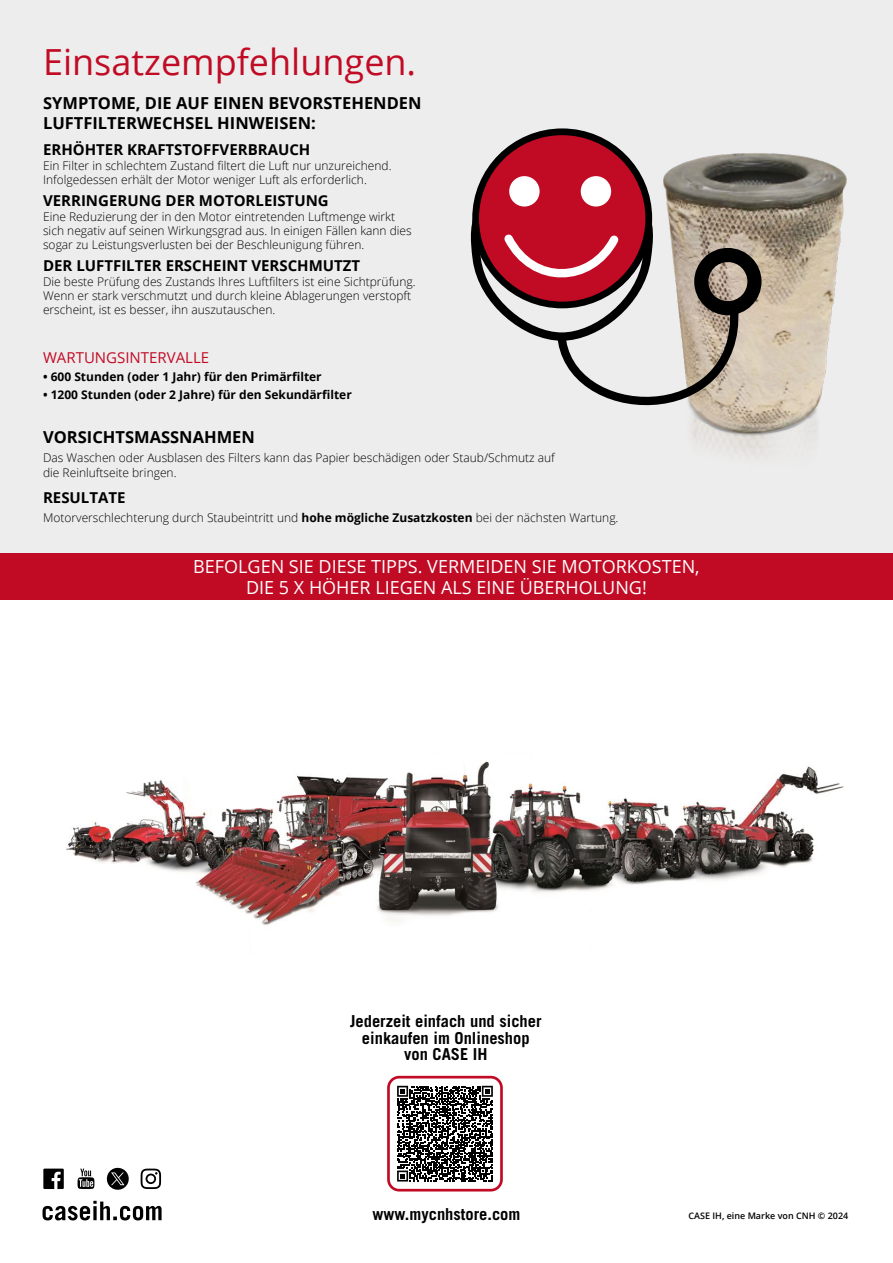
<style>
.page{position:relative;width:893px;height:1263px;background:#fff}
.page>*{position:absolute;margin:0;border:0;box-sizing:border-box;transform-origin:0 0}
.t1{font:36px "Open Sans";color:#c10b25}
.t2{font:18px/21px "Open Sans";color:#fff;text-align:center}
.t3{font:700 16.5px/20.4px "Open Sans";color:#000}
.t4{font:700 16.5px/16.5px "Trade Gothic LT Std";color:#000;text-align:center}
.t5{font:700 15px "Open Sans";color:#000}
.t6{font:15px "Open Sans";color:#c10b25}
.t7{font:300 12px/14.4px "Open Sans";color:#000}
.t8{font:700 12px "Open Sans";color:#000}
.t9{font:600 9px "Open Sans";color:#000}
.s1{font-weight:700}
</style>
<div class="page">
<div style="left:0;top:0;width:893px;height:570px;background:#ededed"></div>
<div style="left:0;top:553px;width:893px;height:47px;background:#c10b25"></div>
<img style="left:620px;top:149px;width:227px;height:307px">
<div style="left:694px;top:248px;width:67px;height:67px;border:14px solid #000;border-radius:50%"></div>
<div style="left:476px;top:132px;width:173px;height:173px;background:#c10b25;border-radius:50%"></div>
<div style="left:509px;top:176px;width:31px;height:31px;background:#fff;border-radius:50%"></div>
<div style="left:581px;top:176px;width:30px;height:31px;background:#fff;border-radius:50%"></div>
<svg style="left:473px;top:195px;width:269px;height:235px"></svg>
<img style="left:66px;top:761px;width:778px;height:165px">
<div style="left:387px;top:1076px;width:116px;height:115px;border:3px solid #c10b25;border-radius:11px"></div>
<svg style="left:397px;top:1086px;width:96px;height:95px"></svg>
<svg style="left:43px;top:1201px;width:119px;height:19px"></svg>
<svg style="left:78px;top:1168px;width:16px;height:21px"></svg>
<svg style="left:141px;top:1168px;width:20px;height:21px"></svg>
<svg style="left:43px;top:1168px;width:21px;height:21px"></svg>
<svg style="left:106px;top:1167px;width:23px;height:23px"></svg>
<p class="t1" style="left:43px;top:37px;width:375px">Einsatzempfehlungen.</p>
<p class="t3" style="left:43px;top:92px;width:380px">SYMPTOME, DIE AUF EINEN BEVORSTEHENDEN<br>LUFTFILTERWECHSEL HINWEISEN:</p>
<p class="t5" style="left:43px;top:139px;width:269px">ERHÖHTER KRAFTSTOFFVERBRAUCH</p>
<p class="t7" style="left:43px;top:158px;width:350px">Ein Filter in schlechtem Zustand filtert die Luft nur unzureichend.</p>
<p class="t7" style="left:43px;top:172px;width:325px">Infolgedessen erhält der Motor weniger Luft als erforderlich.</p>
<p class="t5" style="left:43px;top:190px;width:287px">VERRINGERUNG DER MOTORLEISTUNG</p>
<p class="t7" style="left:43px;top:209px;width:370px">Eine Reduzierung der in den Motor eintretenden Luftmenge wirkt sich negativ auf seinen Wirkungsgrad aus. In einigen Fällen kann dies sogar zu Leistungsverlusten bei der Beschleunigung führen.</p>
<p class="t5" style="left:43px;top:255px;width:319px">DER LUFTFILTER ERSCHEINT VERSCHMUTZT</p>
<p class="t7" style="left:43px;top:274px;width:374px">Die beste Prüfung des Zustands Ihres Luftfilters ist eine Sichtprüfung.<br>Wenn er stark verschmutzt und durch kleine Ablagerungen verstopft erscheint, ist es besser, ihn auszutauschen.</p>
<p class="t6" style="left:43px;top:347px;width:168px">WARTUNGSINTERVALLE</p>
<p class="t8" style="left:43px;top:368px;width:280px">• 600 Stunden (oder 1 Jahr) für den Primärfilter</p>
<p class="t8" style="left:43px;top:386px;width:310px">• 1200 Stunden (oder 2 Jahre) für den Sekundärfilter</p>
<p class="t3" style="left:43px;top:427px;width:213px">VORSICHTSMASSNAHMEN</p>
<p class="t7" style="left:43px;top:449px;width:513px;line-height:15.6px">Das Waschen oder Ausblasen des Filters kann das Papier beschädigen oder Staub/Schmutz auf die Reinluftseite bringen.</p>
<p class="t5" style="left:43px;top:487px;width:84px">RESULTATE</p>
<p class="t7" style="left:43px;top:510px;width:577px">Motorverschlechterung durch Staubeintritt und <span class="s1">hohe mögliche Zusatzkosten</span> bei der nächsten Wartung.</p>
<p class="t2" style="left:193px;top:556px;width:508px">BEFOLGEN SIE DIESE TIPPS. VERMEIDEN SIE MOTORKOSTEN,<br>DIE 5 X HÖHER LIEGEN ALS EINE ÜBERHOLUNG!</p>
<p class="t4" style="left:350px;top:1013px;width:193px">Jederzeit einfach und sicher einkaufen im Onlineshop von CASE IH</p>
<p class="t4" style="left:373px;top:1205px;width:149px">www.mycnhstore.com</p>
<p class="t9" style="left:688px;top:1210px;width:161px">CASE IH, eine Marke von CNH © 2024</p>
</div>
